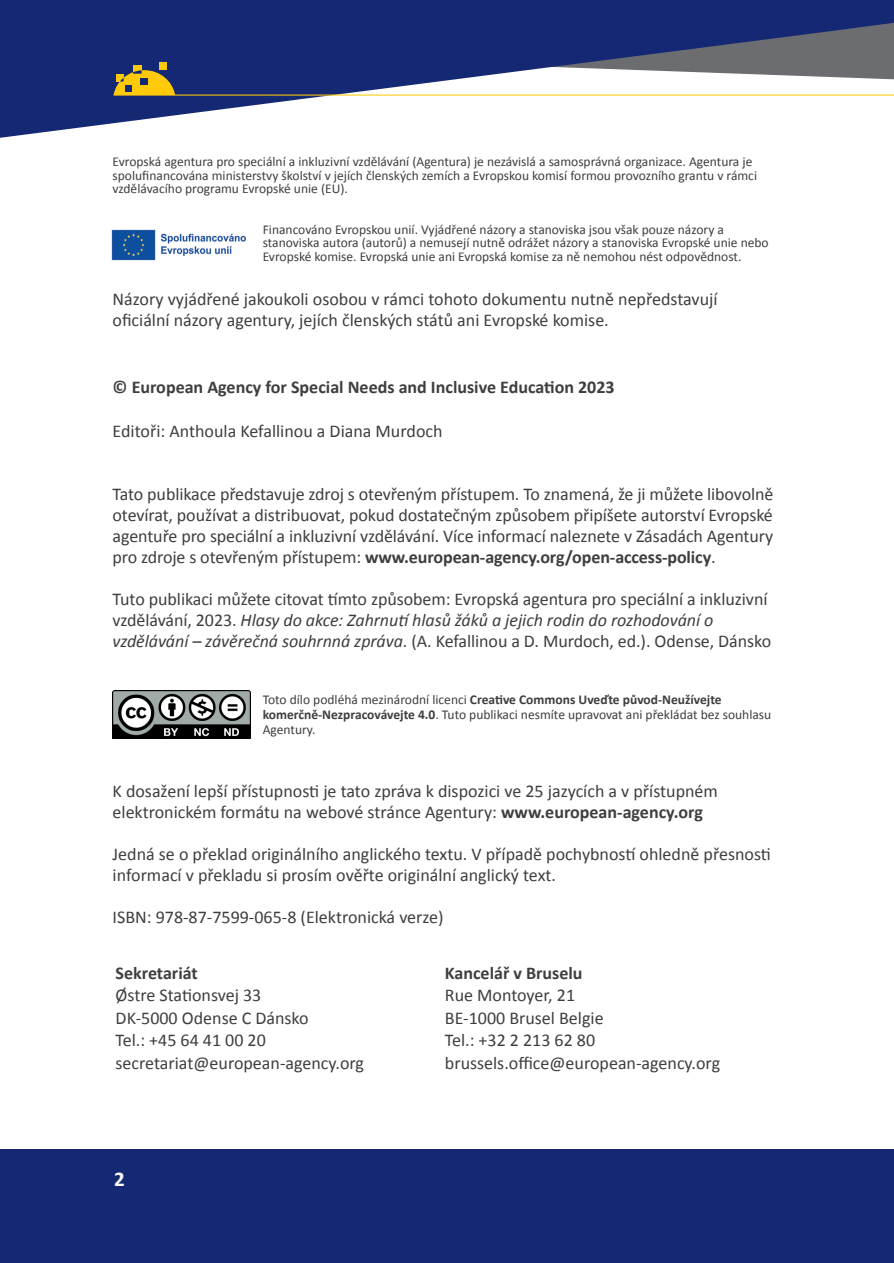
<style>
.page{position:relative;width:894px;height:1263px;background:#fff}
.page>*{position:absolute;margin:0;border:0;box-sizing:border-box;transform-origin:0 0}
.t1{font:700 21px "Calibri";color:#fff}
.t2{font:18px/21px "Calibri";color:#3e3e3f}
.t3{font:700 18px "Calibri";color:#3e3e3f}
.t4{font:13.5px/13.5px "Calibri";color:#3e3e3f}
.s1{font-weight:700}
.s2{font-style:italic}
</style>
<div class="page">
<svg style="left:0;top:0;width:893px;height:138px;fill:#152874"></svg>
<hr style="left:114px;top:95px;width:779px;height:1px;background:#feca0a">
<div style="left:159px;top:62px;width:8px;height:8px;background:#feca0a"></div>
<div style="left:133px;top:65px;width:8px;height:9px;background:#feca0a"></div>
<svg style="left:114px;top:70px;width:61px;height:25px;background:#b99a29"></svg>
<img style="left:111px;top:229px;width:136px;height:32px">
<img style="left:112px;top:690px;width:139px;height:49px">
<div style="left:0;top:1150px;width:893px;height:113px;background:#152874"></div>
<p class="t4" style="left:112px;top:155px;width:645px">Evropská agentura pro speciální a inkluzivní vzdělávání (Agentura) je nezávislá a samosprávná organizace. Agentura je spolufinancována ministerstvy školství v jejích členských zemích a Evropskou komisí formou provozního grantu v rámci vzdělávacího programu Evropské unie (EU).</p>
<p class="t4" style="left:262px;top:222px;width:507px">Financováno Evropskou unií. Vyjádřené názory a stanoviska jsou však pouze názory a stanoviska autora (autorů) a nemusejí nutně odrážet názory a stanoviska Evropské unie nebo<br>Evropské komise. Evropská unie ani Evropská komise za ně nemohou nést odpovědnost.</p>
<p class="t2" style="left:112px;top:287px;width:606px">Názory vyjádřené jakoukoli osobou v rámci tohoto dokumentu nutně nepředstavují oficiální názory agentury, jejích členských států ani Evropské komise.</p>
<p class="t3" style="left:112px;top:376px;width:503px">© European Agency for Special Needs and Inclusive Education 2023</p>
<p class="t2" style="left:112px;top:419px;width:331px">Editoři: Anthoula Kefallinou a Diana Murdoch</p>
<p class="t2" style="left:112px;top:482px;width:662px;text-align:justify">Tato publikace představuje zdroj s otevřeným přístupem. To znamená, že ji můžete libovolně otevírat, používat a distribuovat, pokud dostatečným způsobem připíšete autorství Evropské agentuře pro speciální a inkluzivní vzdělávání. Více informací naleznete v Zásadách Agentury pro zdroje s otevřeným přístupem: <span class="s1">www.european-agency.org/open-access-policy</span>.</p>
<p class="t2" style="left:113px;top:587px;width:660px">Tuto publikaci můžete citovat tímto způsobem: Evropská agentura pro speciální a inkluzivní vzdělávání, 2023. <span class="s2">Hlasy do akce: Zahrnutí hlasů žáků a jejich rodin do rozhodování o vzdělávání – závěrečná souhrnná zpráva</span>. (A. Kefallinou a D. Murdoch, ed.). Odense, Dánsko</p>
<p class="t4" style="left:262px;top:691px;width:510px;line-height:15px">Toto dílo podléhá mezinárodní licenci <span class="s1">Creative Commons Uveďte původ-Neužívejte komerčně-Nezpracovávejte 4.0</span>. Tuto publikaci nesmíte upravovat ani překládat bez souhlasu<br>Agentury.</p>
<p class="t2" style="left:112px;top:779px;width:606px">K dosažení lepší přístupnosti je tato zpráva k dispozici ve 25 jazycích a v přístupném elektronickém formátu na webové stránce Agentury: <span class="s1">www.european-agency.org</span></p>
<p class="t2" style="left:112px;top:842px;width:659px">Jedná se o překlad originálního anglického textu. V případě pochybností ohledně přesnosti informací v překladu si prosím ověřte originální anglický text.</p>
<p class="t2" style="left:112px;top:905px;width:332px">ISBN: 978-87-7599-065-8 (Elektronická verze)</p>
<p class="t2" style="left:115px;top:961px;width:250px;line-height:22.5px"><span class="s1">Sekretariát<br></span>Østre Stationsvej 33<br>DK-5000 Odense C Dánsko<br>Tel.: +45 64 41 00 20 secretariat@european-agency.org</p>
<p class="t2" style="left:445px;top:961px;width:276px;line-height:22.5px"><span class="s1">Kancelář v Bruselu<br></span>Rue Montoyer, 21<br>BE-1000 Brusel Belgie<br>Tel.: +32 2 213 62 80 brussels.office@european-agency.org</p>
<p class="t1" style="left:114px;top:1165px;width:12px">2</p>
</div>
